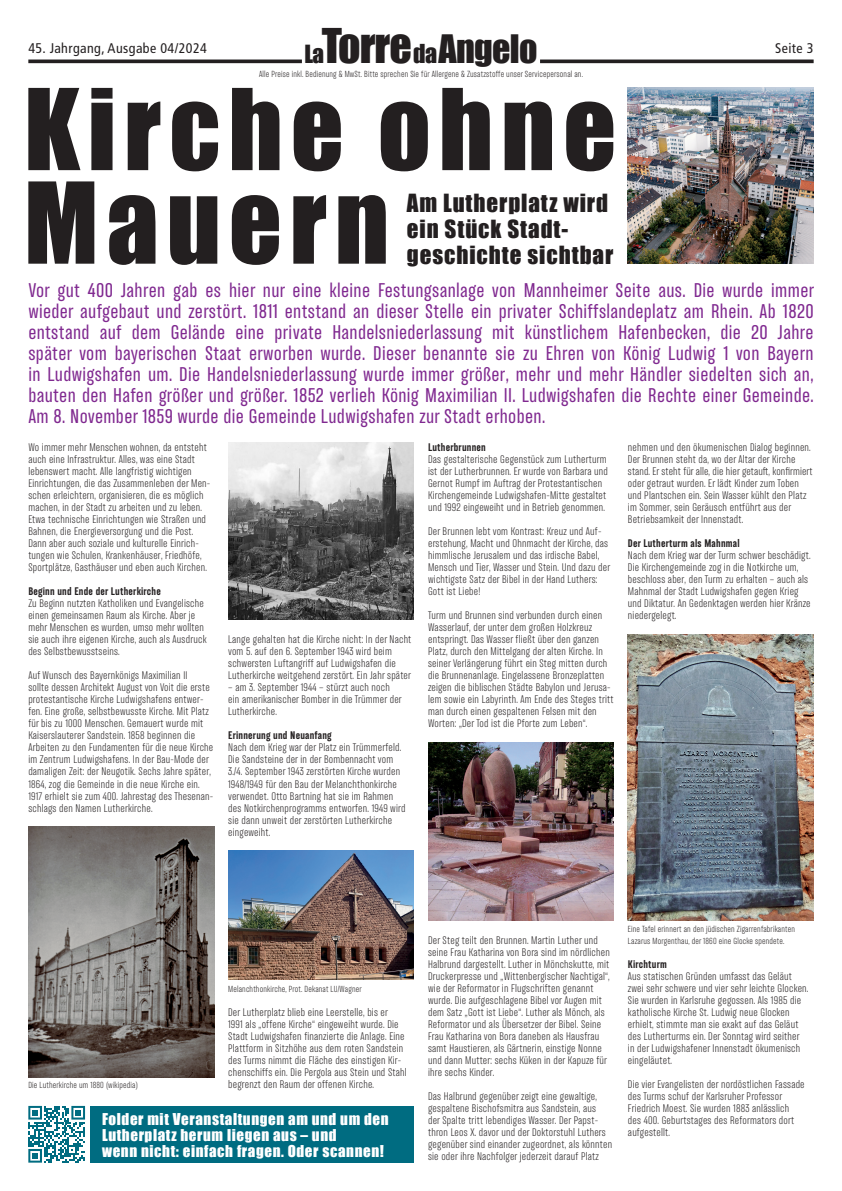
<style>
.page{position:relative;width:842px;height:1191px;background:#fff}
.page>*{position:absolute;margin:0;border:0;box-sizing:border-box;transform-origin:0 0}
.t1{font:104px/93.5px "Impact";letter-spacing:.075em;color:#231f20}
.t2{font:36px "Impact";letter-spacing:-.02em;color:#231f20}
.t3{font:23px/26px "Impact";letter-spacing:.04em;color:#231f20}
.t4{font:18px/21px "TT Backwards Sans";letter-spacing:.02em;color:#802990;text-align:justify}
.t5{font:15px/16px "Impact";letter-spacing:.04em;color:#fff}
.t6{font:condensed 14px "Frutiger LT Pro";letter-spacing:.03em;color:#231f20}
.t7{font:300 10px/12px "TT Backwards Sans";letter-spacing:.02em;color:#231f20}
.t8{font:700 10px "TT Backwards Sans";letter-spacing:.02em;color:#231f20}
.t9{font:300 8px/12px "TT Backwards Sans";letter-spacing:.02em;color:#231f20}
.s1{font-size:23px}
.s2{font-size:44px}
.s3{font-size:24px}
</style>
<div class="page">
<div style="left:91px;top:1106px;width:323px;height:56px;background:#006c81"></div>
<img style="left:628px;top:88px;width:186px;height:176px">
<img style="left:28px;top:826px;width:186px;height:251px">
<img style="left:228px;top:442px;width:186px;height:177px">
<img style="left:428px;top:743px;width:186px;height:177px">
<img style="left:628px;top:635px;width:186px;height:285px">
<img style="left:228px;top:850px;width:186px;height:129px">
<svg style="left:28px;top:1106px;width:57px;height:56px"></svg>
<svg style="left:28px;top:59px;width:274px;height:4px"></svg>
<svg style="left:540px;top:59px;width:274px;height:4px"></svg>
<h2 class="t2" style="left:305px;top:21px;width:234px"><span class="s1">La</span> <span class="s2">Torre</span> <span class="s3">da</span> Angelo</h2>
<h3 class="t6" style="left:28px;top:40px;width:180px">45. Jahrgang, Ausgabe 04/2024</h3>
<h3 class="t6" style="left:775px;top:40px;width:40px">Seite 3</h3>
<p class="t9" style="left:259px;top:68px;width:325px">Alle Preise inkl. Bedienung &amp; MwSt. Bitte sprechen Sie für Allergene &amp; Zusatzstoffe unser Servicepersonal an.</p>
<h1 class="t1" style="left:24px;top:80px;width:594px">Kirche ohne<br>Mauern</h1>
<h3 class="t3" style="left:407px;top:189px;width:208px">Am Lutherplatz wird ein Stück Stadt&shy;geschichte sichtbar</h3>
<p class="t4" style="left:28px;top:280px;width:787px">Vor gut 400 Jahren gab es hier nur eine kleine Festungsanlage von Mannheimer Seite aus. Die wurde immer wieder aufgebaut und zerstört. 1811 entstand an dieser Stelle ein privater Schiffslandeplatz am Rhein. Ab 1820 entstand auf dem Gelände eine private Handelsniederlassung mit künstlichem Hafenbecken, die 20 Jahre später vom bayerischen Staat erworben wurde. Dieser benannte sie zu Ehren von König Ludwig 1 von Bayern in Ludwigshafen um. Die Handelsniederlassung wurde immer größer, mehr und mehr Händler siedelten sich an, bauten den Hafen größer und größer. 1852 verlieh König Maximilian II. Ludwigshafen die Rechte einer Gemeinde.<br>Am 8. November 1859 wurde die Gemeinde Ludwigshafen zur Stadt erhoben.</p>
<p class="t7" style="left:28px;top:442px;width:184px">Wo immer mehr Menschen wohnen, da entsteht auch eine Infrastruktur. Alles, was eine Stadt lebenswert macht. Alle langfristig wichtigen Einrichtungen, die das Zusammenleben der Men&shy;schen erleichtern, organisieren, die es möglich machen, in der Stadt zu arbeiten und zu leben.<br>Etwa technische Einrichtungen wie Straßen und Bahnen, die Energieversorgung und die Post.<br>Dann aber auch soziale und kulturelle Einrich&shy;tungen wie Schulen, Krankenhäuser, Friedhöfe, Sportplätze, Gasthäuser und eben auch Kirchen.</p>
<p class="t8" style="left:28px;top:585px;width:134px">Beginn und Ende der Lutherkirche</p>
<p class="t7" style="left:28px;top:598px;width:180px">Zu Beginn nutzten Katholiken und Evangelische einen gemeinsamen Raum als Kirche. Aber je mehr Menschen es wurden, umso mehr wollten sie auch ihre eigenen Kirche, auch als Ausdruck des Selbstbewusstseins.</p>
<p class="t7" style="left:28px;top:670px;width:186px">Auf Wunsch des Bayernkönigs Maximilian II<br>sollte dessen Architekt August von Voit die erste protestantische Kirche Ludwigshafens entwer&shy;fen. Eine große, selbstbewusste Kirche. Mit Platz für bis zu 1000 Menschen. Gemauert wurde mit Kaiserslauterer Sandstein. 1858 beginnen die Arbeiten zu den Fundamenten für die neue Kirche im Zentrum Ludwigshafens. In der Bau-Mode der damaligen Zeit: der Neugotik. Sechs Jahre später, 1864, zog die Gemeinde in die neue Kirche ein.<br>1917 erhielt sie zum 400. Jahrestag des Thesenan&shy;schlags den Namen Lutherkirche.</p>
<p class="t8" style="left:428px;top:441px;width:59px">Lutherbrunnen</p>
<p class="t7" style="left:428px;top:454px;width:181px">Das gestalterische Gegenstück zum Lutherturm ist der Lutherbrunnen. Er wurde von Barbara und Gernot Rumpf im Auftrag der Protestantischen Kirchengemeinde Ludwigshafen-Mitte gestaltet und 1992 eingeweiht und in Betrieb genommen.</p>
<p class="t7" style="left:428px;top:526px;width:184px">Der Brunnen lebt vom Kontrast: Kreuz und Auf&shy;erstehung, Macht und Ohnmacht der Kirche, das himmlische Jerusalem und das irdische Babel, Mensch und Tier, Wasser und Stein. Und dazu der wichtigste Satz der Bibel in der Hand Luthers:<br>Gott ist Liebe!</p>
<p class="t7" style="left:428px;top:610px;width:187px">Turm und Brunnen sind verbunden durch einen Wasserlauf, der unter dem großen Holzkreuz entspringt. Das Wasser fließt über den ganzen Platz, durch den Mittelgang der alten Kirche. In seiner Verlängerung führt ein Steg mitten durch die Brunnenanlage. Eingelassene Bronzeplatten zeigen die biblischen Städte Babylon und Jerusa&shy;lem sowie ein Labyrinth. Am Ende des Steges tritt man durch einen gespaltenen Felsen mit den Worten: „Der Tod ist die Pforte zum Leben“.</p>
<p class="t7" style="left:628px;top:442px;width:186px">nehmen und den ökumenischen Dialog beginnen.<br>Der Brunnen steht da, wo der Altar der Kirche stand. Er steht für alle, die hier getauft, konfirmiert oder getraut wurden. Er lädt Kinder zum Toben und Plantschen ein. Sein Wasser kühlt den Platz im Sommer, sein Geräusch entführt aus der Betriebsamkeit der Innenstadt.</p>
<p class="t8" style="left:628px;top:537px;width:113px">Der Lutherturm als Mahnmal</p>
<p class="t7" style="left:628px;top:550px;width:184px">Nach dem Krieg war der Turm schwer beschädigt.<br>Die Kirchengemeinde zog in die Notkirche um, beschloss aber, den Turm zu erhalten – auch als Mahnmal der Stadt Ludwigshafen gegen Krieg und Diktatur. An Gedenktagen werden hier Kränze niedergelegt.</p>
<p class="t7" style="left:228px;top:634px;width:185px">Lange gehalten hat die Kirche nicht: In der Nacht vom 5. auf den 6. September 1943 wird beim schwersten Luftangriff auf Ludwigshafen die Lutherkirche weitgehend zerstört. Ein Jahr später</p>
<p class="t7" style="left:228px;top:682px;width:175px">– am 3. September 1944 – stürzt auch noch ein amerikanischer Bomber in die Trümmer der<br>Lutherkirche.</p>
<p class="t8" style="left:228px;top:729px;width:105px">Erinnerung und Neuanfang</p>
<p class="t7" style="left:228px;top:742px;width:179px">Nach dem Krieg war der Platz ein Trümmerfeld.<br>Die Sandsteine der in der Bombennacht vom 3./4. September 1943 zerstörten Kirche wurden 1948/1949 für den Bau der Melanchthonkirche verwendet. Otto Bartning hat sie im Rahmen des Notkirchenprogramms entworfen. 1949 wird sie dann unweit der zerstörten Lutherkirche eingeweiht.</p>
<p class="t9" style="left:28px;top:1078px;width:111px">Die Lutherkirche um 1880 (wikipedia)</p>
<p class="t9" style="left:228px;top:982px;width:135px">Melanchthonkirche, Prot. Dekanat LU/Wagner</p>
<p class="t7" style="left:228px;top:1006px;width:180px">Der Lutherplatz blieb eine Leerstelle, bis er<br>1991 als „offene Kirche“ eingeweiht wurde. Die Stadt Ludwigshafen finanzierte die Anlage. Eine Plattform in Sitzhöhe aus dem roten Sandstein des Turms nimmt die Fläche des einstigen Kir&shy;chenschiffs ein. Die Pergola aus Stein und Stahl begrenzt den Raum der offenen Kirche.</p>
<h3 class="t5" style="left:102px;top:1110px;width:288px">Folder mit Veranstaltungen am und um den<br>Lutherplatz herum liegen aus – und<br>wenn nicht: einfach fragen. Oder scannen!</h3>
<p class="t7" style="left:428px;top:934px;width:183px">Der Steg teilt den Brunnen. Martin Luther und seine Frau Katharina von Bora sind im nördlichen Halbrund dargestellt. Luther in Mönchskutte, mit Druckerpresse und „Wittenbergischer Nachtigal“, wie der Reformator in Flugschriften genannt wurde. Die aufgeschlagene Bibel vor Augen mit dem Satz „Gott ist Liebe“. Luther als Mönch, als Reformator und als Übersetzer der Bibel. Seine Frau Katharina von Bora daneben als Hausfrau samt Haustieren, als Gärtnerin, einstige Nonne und dann Mutter: sechs Küken in der Kapuze für ihre sechs Kinder.</p>
<p class="t7" style="left:428px;top:1090px;width:186px">Das Halbrund gegenüber zeigt eine gewaltige, gespaltene Bischofsmitra aus Sandstein, aus<br>der Spalte tritt lebendiges Wasser. Der Papst&shy;thron Leos X. davor und der Doktorstuhl Luthers gegenüber sind einander zugeordnet, als könnten sie oder ihre Nachfolger jederzeit darauf Platz</p>
<p class="t9" style="left:628px;top:922px;width:169px">Eine Tafel erinnert an den jüdischen Zigarrenfabrikanten<br>Lazarus Morgenthau, der 1860 eine Glocke spendete.</p>
<p class="t8" style="left:628px;top:957px;width:40px">Kirchturm</p>
<p class="t7" style="left:628px;top:970px;width:182px">Aus statischen Gründen umfasst das Geläut zwei sehr schwere und vier sehr leichte Glocken.<br>Sie wurden in Karlsruhe gegossen. Als 1985 die katholische Kirche St. Ludwig neue Glocken erhielt, stimmte man sie exakt auf das Geläut des Lutherturms ein. Der Sonntag wird seither in der Ludwigshafener Innenstadt ökumenisch eingeläutet.</p>
<p class="t7" style="left:628px;top:1078px;width:178px">Die vier Evangelisten der nordöstlichen Fassade des Turms schuf der Karlsruher Professor Friedrich Moest. Sie wurden 1883 anlässlich des 400. Geburtstages des Reformators dort aufgestellt.</p>
</div>
